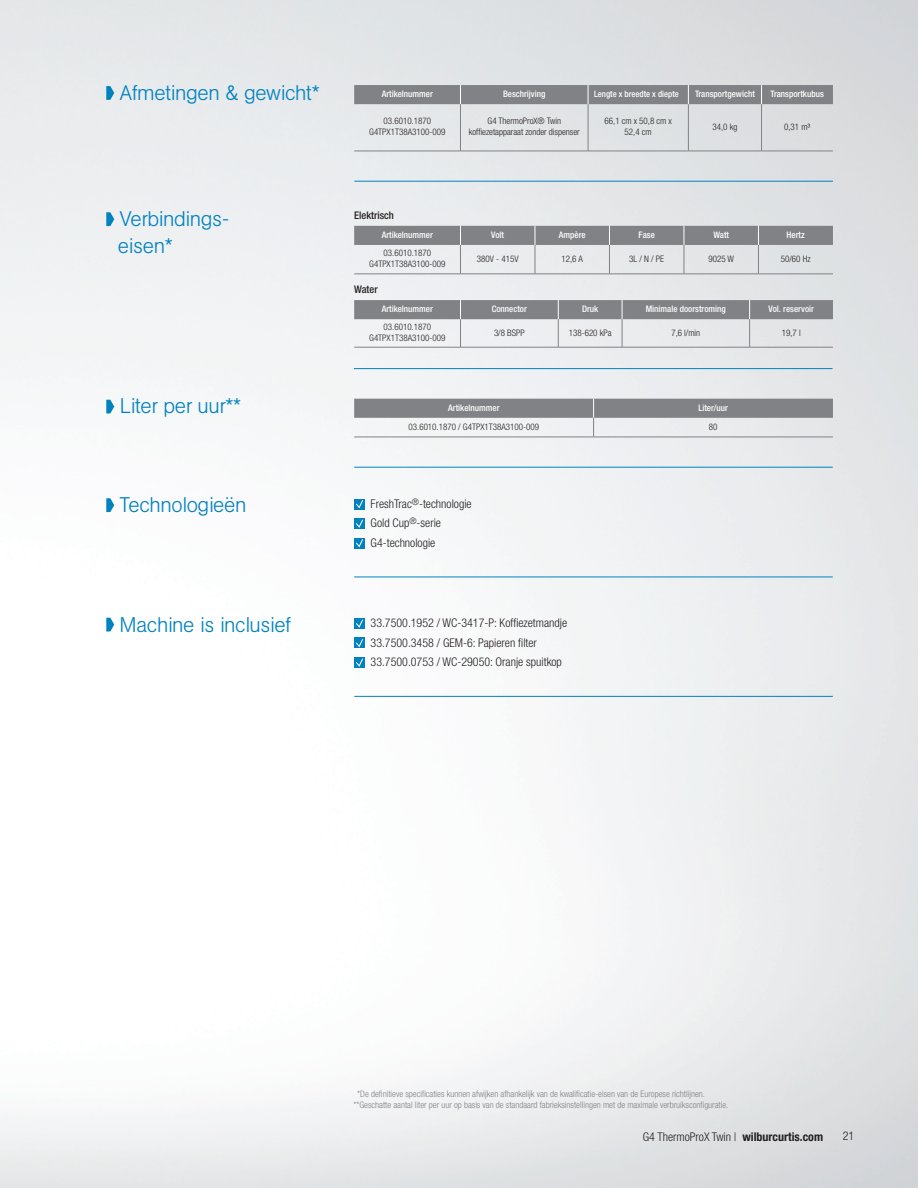
<style>
.page{position:relative;width:918px;height:1188px;background:#fff}
.page>*{position:absolute;margin:0;border:0;box-sizing:border-box;transform-origin:0 0}
.t1{font:300 21px/27px "Agb CURTIS";color:#0082bf}
.t2{font:300 condensed 12px/19.5px "Helvetica Neue LT Std";color:#231f20}
.t3{font:500 condensed 10.5px "Helvetica Neue LT Std";color:#231f20}
.t4{font:300 condensed 9px/10.8px "Helvetica Neue LT Std";color:#231f20;text-align:center}
.t5{font:300 condensed 9px/10.8px "Helvetica Neue LT Std";color:#808285}
.t6{font:500 condensed 9px "Helvetica Neue LT Std";color:#fff}
.t7{font:500 condensed 8.7px "Helvetica Neue LT Std";color:#fff}
.s1{font-weight:700}
</style>
<div class="page">
<img style="left:0;top:0;width:918px;height:1188px">
<svg style="left:106px;top:86px;width:8px;height:14px"></svg>
<svg style="left:106px;top:212px;width:8px;height:14px"></svg>
<hr style="left:354px;top:368px;width:479px;height:1px;background:#0082bf">
<svg style="left:106px;top:400px;width:8px;height:13px"></svg>
<hr style="left:354px;top:467px;width:479px;height:1px;background:#0082bf">
<hr style="left:354px;top:577px;width:479px;height:1px;background:#0082bf">
<hr style="left:354px;top:151px;width:106px;height:1px;background:#808285">
<hr style="left:460px;top:151px;width:128px;height:1px;background:#808285">
<hr style="left:588px;top:151px;width:100px;height:1px;background:#808285">
<hr style="left:688px;top:151px;width:74px;height:1px;background:#808285">
<hr style="left:762px;top:151px;width:71px;height:1px;background:#808285">
<hr style="left:588px;top:104px;width:1px;height:47px;background:#808285">
<hr style="left:688px;top:104px;width:1px;height:47px;background:#808285">
<hr style="left:761px;top:104px;width:1px;height:47px;background:#808285">
<div style="left:354px;top:85px;width:479px;height:19px;background:#808285"></div>
<hr style="left:460px;top:104px;width:1px;height:47px;background:#808285">
<svg style="left:354px;top:226px;width:479px;height:48px;background:#bcbec1"></svg>
<hr style="left:354px;top:274px;width:106px;height:1px;background:#808285">
<hr style="left:460px;top:274px;width:75px;height:1px;background:#808285">
<hr style="left:535px;top:274px;width:74px;height:1px;background:#808285">
<hr style="left:609px;top:274px;width:75px;height:1px;background:#808285">
<hr style="left:684px;top:274px;width:74px;height:1px;background:#808285">
<hr style="left:758px;top:274px;width:75px;height:1px;background:#808285">
<hr style="left:354px;top:347px;width:106px;height:1px;background:#808285">
<hr style="left:460px;top:347px;width:98px;height:1px;background:#808285">
<hr style="left:558px;top:347px;width:64px;height:1px;background:#808285">
<hr style="left:622px;top:347px;width:128px;height:1px;background:#808285">
<hr style="left:750px;top:347px;width:83px;height:1px;background:#808285">
<svg style="left:354px;top:300px;width:479px;height:47px;background:#bec0c2"></svg>
<hr style="left:354px;top:181px;width:479px;height:1px;background:#0082bf">
<svg style="left:106px;top:498px;width:8px;height:14px"></svg>
<div style="left:354px;top:499px;width:11px;height:10px;background:#0082bf"></div>
<svg style="left:356px;top:500px;width:7px;height:9px"></svg>
<div style="left:354px;top:518px;width:11px;height:11px;background:#0082bf"></div>
<svg style="left:356px;top:519px;width:7px;height:9px"></svg>
<div style="left:354px;top:538px;width:11px;height:10px;background:#0082bf"></div>
<svg style="left:356px;top:539px;width:7px;height:9px"></svg>
<svg style="left:354px;top:399px;width:479px;height:38px"></svg>
<hr style="left:354px;top:437px;width:240px;height:1px;background:#808285">
<hr style="left:594px;top:437px;width:239px;height:1px;background:#808285">
<hr style="left:354px;top:696px;width:479px;height:1px;background:#0082bf">
<svg style="left:106px;top:618px;width:8px;height:14px"></svg>
<div style="left:354px;top:618px;width:11px;height:11px;background:#0082bf"></div>
<svg style="left:356px;top:619px;width:7px;height:9px"></svg>
<div style="left:354px;top:638px;width:11px;height:10px;background:#0082bf"></div>
<svg style="left:356px;top:639px;width:7px;height:8px"></svg>
<div style="left:354px;top:657px;width:11px;height:11px;background:#0082bf"></div>
<svg style="left:356px;top:658px;width:7px;height:9px"></svg>
<h1 class="t1" style="left:120px;top:79px;width:201px">Afmetingen &amp; gewicht*</h1>
<p class="t6" style="left:382px;top:88px;width:53px">Artikelnummer</p>
<p class="t6" style="left:503px;top:88px;width:44px">Beschrijving</p>
<p class="t7" style="left:594px;top:89px;width:86px">Lengte x breedte x diepte</p>
<p class="t6" style="left:695px;top:88px;width:61px">Transportgewicht</p>
<p class="t6" style="left:771px;top:88px;width:55px">Transportkubus</p>
<p class="t4" style="left:369px;top:116px;width:78px">03.6010.1870<br>G4TPX1T38A3100-009</p>
<p class="t4" style="left:469px;top:116px;width:112px">G4 ThermoProX® Twin koffiezetapparaat zonder dispenser</p>
<p class="t4" style="left:605px;top:116px;width:69px">66,1 cm x 50,8 cm x<br>52,4 cm</p>
<p class="t4" style="left:712px;top:121px;width:26px">34,0 kg</p>
<p class="t4" style="left:784px;top:121px;width:28px">0,31 m³</p>
<h1 class="t1" style="left:118px;top:205px;width:113px">Verbindings&shy;eisen*</h1>
<p class="t3" style="left:354px;top:209px;width:41px">Elektrisch</p>
<p class="t6" style="left:382px;top:229px;width:53px">Artikelnummer</p>
<p class="t6" style="left:491px;top:229px;width:14px">Volt</p>
<p class="t6" style="left:559px;top:229px;width:28px">Ampère</p>
<p class="t6" style="left:639px;top:229px;width:18px">Fase</p>
<p class="t6" style="left:713px;top:229px;width:17px">Watt</p>
<p class="t6" style="left:787px;top:229px;width:20px">Hertz</p>
<p class="t4" style="left:369px;top:248px;width:78px">03.6010.1870<br>G4TPX1T38A3100-009</p>
<p class="t4" style="left:477px;top:253px;width:43px">380V - 415V</p>
<p class="t4" style="left:562px;top:253px;width:23px">12,6 A</p>
<p class="t4" style="left:629px;top:253px;width:36px">3L / N / PE</p>
<p class="t4" style="left:708px;top:253px;width:27px">9025 W</p>
<p class="t4" style="left:781px;top:253px;width:31px">50/60 Hz</p>
<p class="t3" style="left:354px;top:283px;width:25px">Water</p>
<p class="t6" style="left:382px;top:303px;width:53px">Artikelnummer</p>
<p class="t6" style="left:492px;top:303px;width:37px">Connector</p>
<p class="t6" style="left:582px;top:303px;width:18px">Druk</p>
<p class="t6" style="left:646px;top:303px;width:82px">Minimale doorstroming</p>
<p class="t6" style="left:769px;top:303px;width:47px">Vol. reservoir</p>
<p class="t4" style="left:369px;top:321px;width:78px">03.6010.1870<br>G4TPX1T38A3100-009</p>
<p class="t4" style="left:494px;top:327px;width:32px">3/8 BSPP</p>
<p class="t4" style="left:569px;top:327px;width:44px">138-620 kPa</p>
<p class="t4" style="left:671px;top:327px;width:30px">7,6 l/min</p>
<p class="t4" style="left:782px;top:327px;width:20px">19,7 l</p>
<h1 class="t1" style="left:120px;top:392px;width:122px">Liter per uur**</h1>
<p class="t6" style="left:448px;top:402px;width:53px">Artikelnummer</p>
<p class="t6" style="left:698px;top:402px;width:31px">Liter/uur</p>
<p class="t4" style="left:409px;top:421px;width:132px">03.6010.1870 / G4TPX1T38A3100-009</p>
<p class="t4" style="left:709px;top:421px;width:10px">80</p>
<h1 class="t1" style="left:120px;top:491px;width:128px">Technologieën</h1>
<h2 class="t2" style="left:371px;top:494px;width:103px">FreshTrac<sup>®</sup>-technologie<br>Gold Cup<sup>®</sup>-serie<br>G4-technologie</h2>
<h1 class="t1" style="left:120px;top:610px;width:173px">Machine is inclusief</h1>
<h2 class="t2" style="left:371px;top:613px;width:198px">33.7500.1952 / WC-3417-P: Koffiezetmandje<br>33.7500.3458 / GEM-6: Papieren filter<br>33.7500.0753 / WC-29050: Oranje spuitkop</h2>
<p class="t5" style="left:353px;top:1089px;width:377px;text-indent:4px">*De definitieve specificaties kunnen afwijken afhankelijk van de kwalificatie-eisen van de Europese richtlijnen. **Geschatte aantal liter per uur op basis van de standaard fabrieksinstellingen met de maximale verbruiksconfiguratie.</p>
<h2 class="t2" style="left:643px;top:1127px;width:182px">G4 ThermoProX Twin | <span class="s1">wilburcurtis.com</span></h2>
<h2 class="t2" style="left:843px;top:1126px;width:13px">21</h2>
</div>
